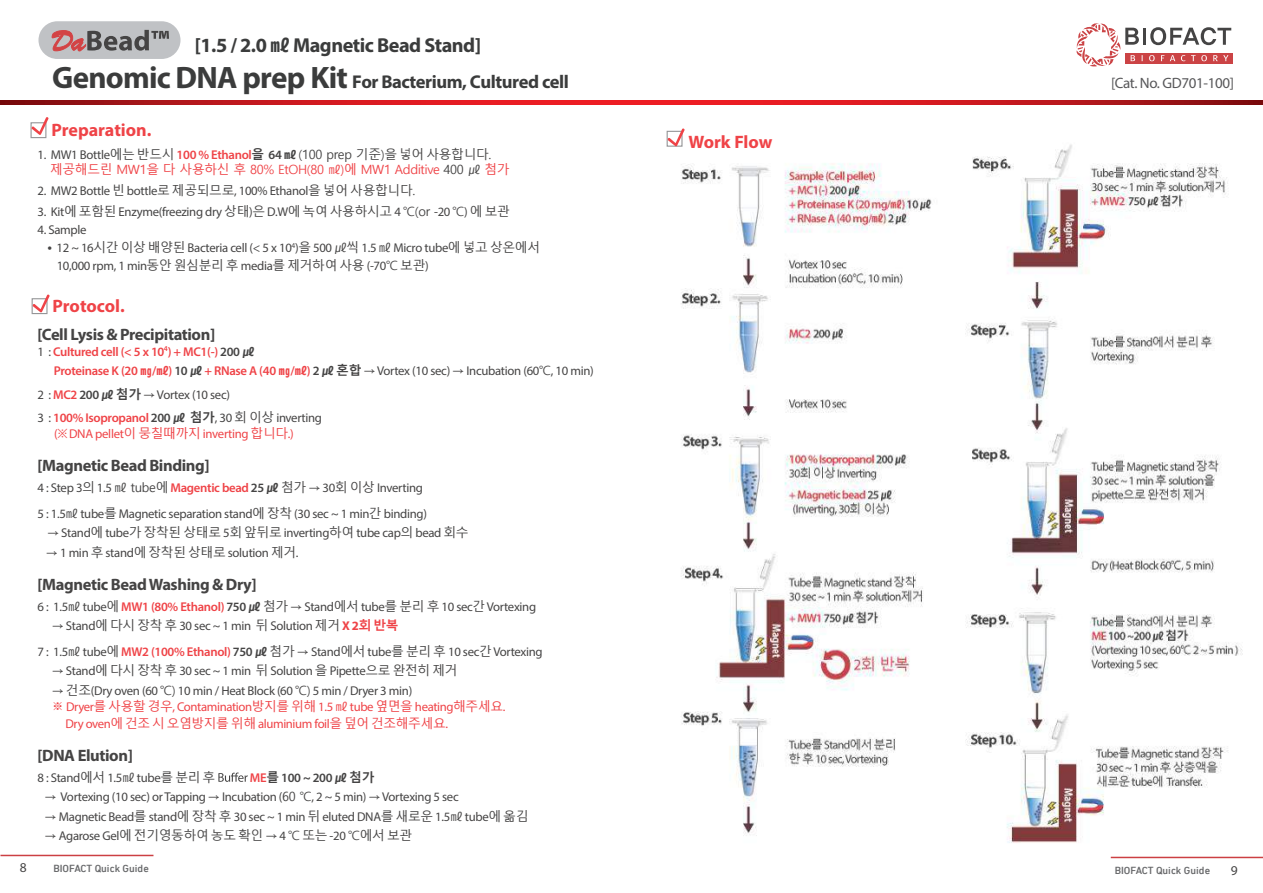
<style>
.page{position:relative;width:1263px;height:893px;background:#fff}
.page>*{position:absolute;margin:0;border:0;box-sizing:border-box;transform-origin:0 0}
.t1{font:700 20.25px "Myriad Pro";letter-spacing:-.025em;color:#3b3c3c}
.t2{font:700 18.6px "Myriad Pro";letter-spacing:-.025em;color:#3b3c3c}
.t3{font:700 18px "Myriad Pro";color:#ef4347}
.t4{font:700 16.5px "Myriad Pro";letter-spacing:-.025em;color:#454444}
.t5{font:15px "Myriad Pro";letter-spacing:-.025em;color:#575759}
.t6{font:13.5px "Myriad Pro";color:#454444}
.t7{font:12.75px/25.5px "Myriad Pro";letter-spacing:-.025em;color:#454444}
.t8{font:12.75px "Myriad Pro";letter-spacing:-.03em;color:#ef4347}
.t9{font:600 12.75px/19.5px "Myriad Pro";letter-spacing:-.025em;color:#ef4347}
.t10{font:12.75px/15.3px "Malgun Gothic";letter-spacing:-.025em;color:#ef4347}
.t11{font:12.75px "Malgun Gothic";letter-spacing:-.025em;color:#454444}
.t12{font:600 12.75px "Myriad Pro";letter-spacing:-.025em;color:#454444}
.t13{font:500 10.5px "DIN Next LT Pro";color:#68696b}
.s1{font-family:"Malgun Gothic"}
.s2{font-size:31.05px}
.s3{font-family:"Myriad Pro";color:#454444}
.s4{color:#454444}
.s5{font-family:"Myriad Pro";font-weight:600}
.s6{font-weight:700;color:#454444}
.s7{font-family:"Myriad Pro";font-weight:600;color:#454444}
.s8{font-weight:400;color:#454444}
.s9{font-family:"Malgun Gothic";font-weight:700;color:#454444}
.s10{font-family:"Malgun Gothic";font-weight:700}
.s11{font-family:"Malgun Gothic";font-weight:400;color:#454444}
.s12{font-weight:600;color:#ef4347}
.s13{font-weight:600}
.s14{font-weight:700;color:#ef4347}
.s15{font-family:"Malgun Gothic";font-weight:700;color:#ef4347}
.s16{font-family:"Adobe Myungjo Std";font-weight:500}
.s17{color:#ef4347}
.s18{font-family:"Myriad Pro"}
</style>
<div class="page">
<img style="left:646px;top:104px;width:606px;height:755px">
<hr style="left:1143px;top:28px;width:3px;height:17px;background:#454444">
<svg style="left:1150px;top:27px;width:81px;height:18px"></svg>
<div style="left:1125px;top:53px;width:108px;height:10px;background:#cb4345"></div>
<svg style="left:1149px;top:55px;width:5px;height:6px"></svg>
<svg style="left:1161px;top:55px;width:3px;height:6px"></svg>
<svg style="left:1170px;top:55px;width:5px;height:6px"></svg>
<svg style="left:1181px;top:55px;width:4px;height:6px"></svg>
<svg style="left:1191px;top:55px;width:4px;height:6px"></svg>
<svg style="left:1201px;top:55px;width:6px;height:6px"></svg>
<svg style="left:1213px;top:55px;width:15px;height:6px"></svg>
<svg style="left:1076px;top:23px;width:67px;height:44px"></svg>
<svg style="left:0;top:100px;width:1263px;height:4px;background:#c6181d"></svg>
<svg style="left:667px;top:127px;width:18px;height:20px"></svg>
<div style="left:31px;top:122px;width:15px;height:16px;border:1px solid #949597"></div>
<svg style="left:31px;top:117px;width:18px;height:18px"></svg>
<svg style="left:218px;top:772px;width:30px;height:10px"></svg>
<div style="left:32px;top:298px;width:16px;height:16px;border:1px solid #949597"></div>
<svg style="left:32px;top:294px;width:18px;height:19px"></svg>
<hr style="left:1111px;top:857px;width:152px;height:1px;background:#cc4043">
<hr style="left:0;top:855px;width:153px;height:1px;background:#cc4043">
<div style="left:38px;top:21px;width:142px;height:38px;background:#c0c2c5;border-radius:19px"></div>
<svg style="left:52px;top:30px;width:117px;height:21px"></svg>
<h1 class="t1" style="left:195px;top:32px;width:288px">[1.5 / 2.0 <span class="s1">㎖</span> Magnetic Bead Stand]</h1>
<h2 class="t2" style="left:52px;top:70px;width:518px"><span class="s2">Genomic DNA prep Kit</span> For Bacterium, Cultured cell</h2>
<p class="t5" style="left:1111px;top:73px;width:124px">[Cat. No. GD701-100]</p>
<h3 class="t3" style="left:52px;top:118px;width:101px">Preparation.</h3>
<p class="t10" style="left:50px;top:147px;width:461px;text-indent:-13px"><span class="s3">1. MW1 Bottle</span><span class="s4">에는 반드시</span> <span class="s5">100 % Ethanol</span><span class="s6">을</span> <span class="s7">64</span> <span class="s6">㎖</span> <span class="s4">(100 prep 기준)을 넣어 사용합니다. </span>제공해드린 MW1을 다 사용하신 후 80% EtOH(80 ㎖)에 MW1 Additive <span class="s4">400 ㎕</span> 첨가</p>
<p class="t7" style="left:38px;top:178px;width:379px">2. MW2 Bottle <span class="s1">빈</span> bottle<span class="s1">로 제공되므로</span>, 100% Ethanol<span class="s1">을 넣어 사용합니다.</span></p>
<p class="t7" style="left:38px;top:199px;width:474px">3. Kit<span class="s1">에 포함된</span> Enzyme(freezing dry <span class="s1">상태</span>)<span class="s1">은</span> D.W<span class="s1">에 녹여 사용하시고</span> 4 <span class="s1">℃(or</span> -20 <span class="s1">℃</span>) <span class="s1">에 보관</span></p>
<p class="t7" style="left:38px;top:217px;width:51px">4. Sample</p>
<p class="t7" style="left:57px;top:239px;width:485px;line-height:18px;text-indent:-10px"><span class="s1">•</span> 12 ~ 16<span class="s1">시간 이상 배양된</span> Bacteria cell (&lt; 5 x 10<sup>4</sup>)<span class="s1">을</span> 500 <span class="s1">㎕씩</span> 1.5 <span class="s1">㎖</span> Micro tube<span class="s1">에 넣고 상온에서<br></span>10,000 rpm, 1 min<span class="s1">동안 원심분리 후</span> media<span class="s1">를 제거하여 사용</span> (-70<span class="s1">℃ 보관</span>)</p>
<h3 class="t3" style="left:53px;top:294px;width:74px">Protocol.</h3>
<p class="t4" style="left:37px;top:324px;width:179px">[Cell Lysis &amp; Precipitation]</p>
<p class="t9" style="left:54px;top:341px;width:541px;text-indent:-16px"><span class="s8">1 :</span> Cultured cell (&lt; 5 x 10<sup>4</sup>) + MC1(-) <span class="s4">200</span> <span class="s9">㎕<br></span>Proteinase K (20 <span class="s10">㎎</span>/<span class="s10">㎖</span>) <span class="s4">10</span> <span class="s9">㎕</span> + RNase A (40 <span class="s10">㎎</span>/<span class="s10">㎖</span>) <span class="s4">2</span> <span class="s9">㎕ 혼합</span> <span class="s11">→</span><span class="s8">Vortex (10 sec)</span> <span class="s11">→</span> <span class="s8">Incubation (60</span><span class="s11">℃</span><span class="s8">, 10 min)</span></p>
<p class="t7" style="left:37px;top:383px;width:286px;line-height:22.5px">2 : <span class="s12">MC2</span> <span class="s13">200</span> <span class="s10">㎕ 첨가</span> <span class="s1">→</span>Vortex (10 sec)<br>3 : <span class="s12">100% Isopropanol</span> <span class="s13">200</span> <span class="s10">㎕ 첨가</span>, 30 <span class="s1">회 이상</span> inverting</p>
<p class="t8" style="left:54px;top:426px;width:241px">(<span class="s1">※</span>DNA pellet<span class="s1">이 뭉칠때까지</span> inverting <span class="s1">합니다</span>.)</p>
<p class="t4" style="left:37px;top:455px;width:174px">[Magnetic Bead Binding]</p>
<p class="t7" style="left:37px;top:475px;width:391px">4 : Step 3<span class="s1">의</span> 1.5 <span class="s1">㎖ tube에</span> <span class="s12">Magentic bead</span> <span class="s13">25</span> <span class="s10">㎕</span> <span class="s1">첨가 →</span> 30<span class="s1">회 이상</span> Inverting<br>5 : 1.5<span class="s1">㎖</span> tube<span class="s1">를</span> Magnetic separation stand<span class="s1">에 장착</span> (30 sec ~ 1 min<span class="s1">간</span> binding)</p>
<p class="t7" style="left:47px;top:520px;width:423px"><span class="s1">→</span> Stand<span class="s1">에</span> tube<span class="s1">가 장착된 상태로</span> 5<span class="s1">회 앞뒤로</span> inverting<span class="s1">하여</span> tube cap<span class="s1">의</span> bead <span class="s1">회수</span></p>
<p class="t7" style="left:46px;top:539px;width:254px"><span class="s1">→</span> 1 min <span class="s1">후</span> stand<span class="s1">에 장착된 상태로</span> solution <span class="s1">제거</span>.</p>
<p class="t4" style="left:37px;top:573px;width:221px">[Magnetic BeadWashing &amp; Dry]</p>
<p class="t7" style="left:37px;top:593px;width:500px">6 : 1.5<span class="s1">㎖</span> tube<span class="s1">에</span> <span class="s12">MW1 (80% Ethanol)</span> <span class="s13">750</span> <span class="s10">㎕</span> <span class="s1">첨가 →</span> Stand<span class="s1">에서</span> tube<span class="s1">를 분리 후</span> 10 sec<span class="s1">간</span>Vortexing</p>
<p class="t7" style="left:37px;top:613px;width:507px;text-indent:14px"><span class="s1">→</span> Stand<span class="s1">에 다시 장착 후</span> 30 sec ~ 1 min <span class="s1">뒤</span> Solution <span class="s1">제거</span> <span class="s14">X 2</span><span class="s15">회 반복<br></span>7 : 1.5<span class="s1">㎖</span> tube<span class="s1">에</span> <span class="s12">MW2 (100% Ethanol)</span> <span class="s13">750</span> <span class="s10">㎕</span> <span class="s1">첨가 →</span> Stand<span class="s1">에서</span> tube<span class="s1">를 분리 후</span> 10 sec<span class="s1">간</span>Vortexing</p>
<p class="t7" style="left:52px;top:658px;width:407px"><span class="s1">→</span> Stand<span class="s1">에 다시 장착 후</span> 30 sec ~ 1 min <span class="s1">뒤</span> Solution <span class="s1">을</span> Pipette<span class="s1">으로 완전히 제거</span></p>
<p class="t7" style="left:52px;top:677px;width:362px"><span class="s1">→ 건조</span>(Dry oven (60 <span class="s1">℃)</span> 10 min / Heat Block (60 <span class="s1">℃)</span> 5 min / Dryer 3 min)</p>
<p class="t8" style="left:51px;top:699px;width:455px"><span class="s16">※</span> Dryer<span class="s1">를 사용할 경우</span>, Contamination<span class="s1">방지를 위해</span> 1.5 <span class="s1">㎖</span> tube <span class="s1">옆면을</span> heating<span class="s1">해주세요</span>.</p>
<p class="t8" style="left:65px;top:715px;width:384px">Dry oven<span class="s1">에 건조 시 오염방지를 위해</span> aluminium foil<span class="s1">을 덮어 건조해주세요</span>.</p>
<p class="t4" style="left:37px;top:744px;width:97px">[DNA Elution]</p>
<p class="t7" style="left:37px;top:764px;width:179px">8 : Stand<span class="s1">에서</span> 1.5<span class="s1">㎖</span> tube<span class="s1">를 분리 후</span></p>
<p class="t12" style="left:250px;top:769px;width:126px"><span class="s17">ME</span><span class="s10">를</span> 100 ~ 200 <span class="s10">㎕ 첨가</span></p>
<p class="t7" style="left:45px;top:784px;width:416px"><span class="s1">→</span> Vortexing (10 sec) orTapping <span class="s1">→</span> Incubation (<span class="s1">60 ℃</span>, 2 ~ 5 min) <span class="s1">→</span>Vortexing 5 sec</p>
<p class="t7" style="left:45px;top:803px;width:485px"><span class="s1">→</span> Magnetic Bead<span class="s1">를</span> stand<span class="s1">에 장착 후</span> 30 sec ~ 1 min <span class="s1">뒤</span> eluted DNA<span class="s1">를 새로운</span> 1.5<span class="s1">㎖</span> tube<span class="s1">에 옮김</span></p>
<p class="t11" style="left:45px;top:828px;width:369px">→ <span class="s18">Agarose Gel</span>에 전기영동하여 농도 확인 → <span class="s18">4</span> ℃ 또는 <span class="s18">-20</span> ℃에서 보관</p>
<h3 class="t3" style="left:688px;top:130px;width:85px">Work Flow</h3>
<p class="t6" style="left:20px;top:859px;width:8px">8</p>
<p class="t13" style="left:53px;top:862px;width:97px">BIOFACT Quick Guide</p>
<p class="t13" style="left:1115px;top:864px;width:97px">BIOFACT Quick Guide</p>
<p class="t6" style="left:1231px;top:862px;width:8px">9</p>
</div>
